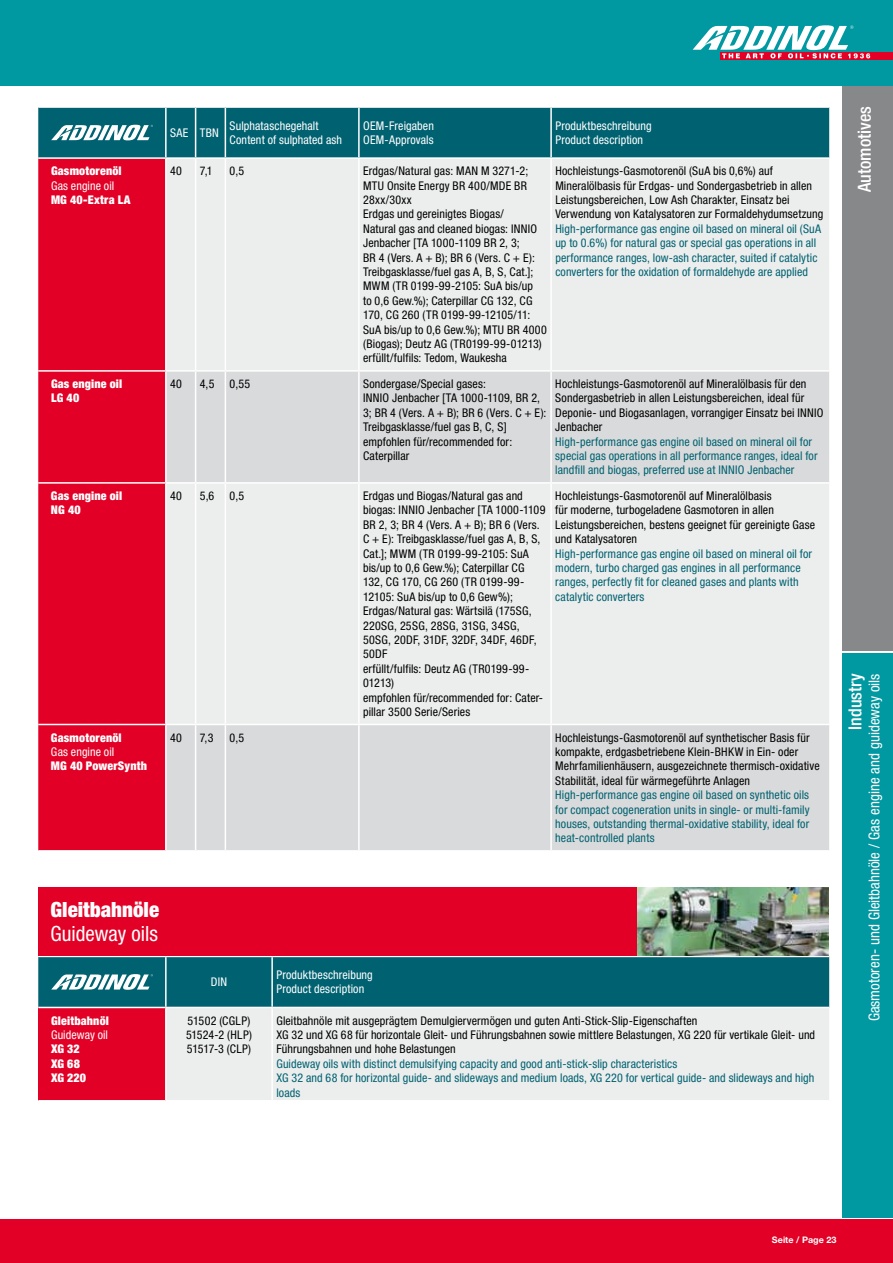
<style>
.page{position:relative;width:893px;height:1263px;background:#fff}
.page>*{position:absolute;margin:0;border:0;box-sizing:border-box;transform-origin:0 0}
.t1{font:900 condensed 21px "Helvetica Neue LT Pro";color:#fff}
.t2{font:condensed 21px "Helvetica Neue LT Pro";color:#fff}
.t3{font:500 condensed 18px "Helvetica Neue LT Pro";color:#fff}
.t4{font:condensed 15px "Helvetica Neue LT Pro";color:#fff}
.t5{font:condensed 12px/14.4px "Helvetica Neue LT Pro";letter-spacing:.01em;color:#000}
.t6{font:condensed 12px/14.4px "Helvetica Neue LT Pro";letter-spacing:.01em;color:#006271}
.t7{font:condensed 12px/14.4px "Helvetica Neue LT Pro";letter-spacing:.01em;color:#fff}
.t8{font:900 condensed 12px/14.4px "Helvetica Neue LT Pro";letter-spacing:.015em;color:#fff}
.t9{font:700 9px "Helvetica Neue LT Pro";color:#fff}
</style>
<div class="page">
<div style="left:0;top:0;width:893px;height:85px;background:#0098a1"></div>
<svg style="left:720px;top:52px;width:173px;height:8px"></svg>
<svg style="left:693px;top:25px;width:177px;height:33px"></svg>
<div style="left:0;top:1219px;width:893px;height:44px;background:#e20026"></div>
<div style="left:38px;top:159px;width:127px;height:691px;background:#e20026"></div>
<div style="left:167px;top:159px;width:662px;height:211px;background:#eceded"></div>
<svg style="left:167px;top:372px;width:662px;height:478px;background:#e2e3e4"></svg>
<hr style="left:195px;top:159px;width:1px;height:211px;background:#fff">
<hr style="left:225px;top:159px;width:1px;height:211px;background:#fff">
<hr style="left:358px;top:159px;width:2px;height:211px;background:#fff">
<hr style="left:550px;top:159px;width:2px;height:211px;background:#fff">
<hr style="left:38px;top:370px;width:128px;height:2px;background:#fff">
<hr style="left:195px;top:372px;width:1px;height:110px;background:#fff">
<hr style="left:225px;top:372px;width:1px;height:110px;background:#fff">
<hr style="left:358px;top:372px;width:2px;height:110px;background:#fff">
<hr style="left:550px;top:372px;width:2px;height:110px;background:#fff">
<hr style="left:38px;top:482px;width:128px;height:2px;background:#fff">
<hr style="left:166px;top:482px;width:30px;height:2px;background:#fff">
<hr style="left:196px;top:482px;width:29px;height:2px;background:#fff">
<hr style="left:195px;top:484px;width:1px;height:240px;background:#fff">
<hr style="left:225px;top:482px;width:134px;height:2px;background:#fff">
<hr style="left:225px;top:484px;width:1px;height:240px;background:#fff">
<hr style="left:359px;top:482px;width:192px;height:2px;background:#fff">
<hr style="left:358px;top:484px;width:2px;height:240px;background:#fff">
<hr style="left:551px;top:482px;width:278px;height:2px;background:#fff">
<hr style="left:550px;top:484px;width:2px;height:240px;background:#fff">
<hr style="left:38px;top:724px;width:128px;height:1px;background:#fff">
<hr style="left:166px;top:724px;width:30px;height:1px;background:#fff">
<svg style="left:196px;top:724px;width:29px;height:1px"></svg>
<hr style="left:195px;top:725px;width:1px;height:125px;background:#fff">
<hr style="left:225px;top:724px;width:134px;height:1px;background:#fff">
<hr style="left:225px;top:725px;width:1px;height:125px;background:#fff">
<hr style="left:359px;top:724px;width:192px;height:1px;background:#fff">
<hr style="left:358px;top:725px;width:2px;height:125px;background:#fff">
<hr style="left:551px;top:724px;width:278px;height:1px;background:#fff">
<hr style="left:550px;top:725px;width:2px;height:125px;background:#fff">
<svg style="left:38px;top:107px;width:791px;height:51px;background:#0f6b79"></svg>
<div style="left:38px;top:1007px;width:128px;height:94px;background:#e20026"></div>
<div style="left:167px;top:1008px;width:662px;height:92px;background:#eceded"></div>
<hr style="left:38px;top:1007px;width:128px;height:1px;background:#fff">
<hr style="left:165px;top:1008px;width:2px;height:92px;background:#fff">
<hr style="left:271px;top:1008px;width:2px;height:92px;background:#fff">
<hr style="left:38px;top:1100px;width:128px;height:1px;background:#fff">
<div style="left:38px;top:888px;width:791px;height:68px;background:#e20026"></div>
<img style="left:637px;top:888px;width:192px;height:68px">
<svg style="left:38px;top:956px;width:791px;height:51px;background:#0e6a78"></svg>
<div style="left:843px;top:653px;width:50px;height:565px;background:#0098a1"></div>
<div style="left:843px;top:86px;width:50px;height:565px;background:#87888a"></div>
<p class="t8" style="left:51px;top:164px;width:72px">Gasmotorenöl</p>
<p class="t7" style="left:51px;top:178px;width:65px">Gas engine oil</p>
<p class="t8" style="left:51px;top:192px;width:81px">MG 40-Extra LA</p>
<p class="t7" style="left:170px;top:125px;width:50px">SAE TBN</p>
<p class="t7" style="left:230px;top:118px;width:114px">Sulphataschegehalt<br>Content of sulphated ash</p>
<p class="t7" style="left:363px;top:118px;width:72px">OEM-Freigaben<br>OEM-Approvals</p>
<p class="t7" style="left:555px;top:118px;width:98px">Produktbeschreibung<br>Product description</p>
<p class="t5" style="left:170px;top:164px;width:13px">40</p>
<p class="t5" style="left:200px;top:164px;width:14px">7,1</p>
<p class="t5" style="left:230px;top:164px;width:16px">0,5</p>
<p class="t5" style="left:363px;top:164px;width:185px">Erdgas/Natural gas: MAN M 3271-2; MTU Onsite Energy BR 400/MDE BR 28xx/30xx<br>Erdgas und gereinigtes Biogas/<br>Natural gas and cleaned biogas: INNIO Jenbacher [TA 1000-1109 BR 2, 3;<br>BR 4 (Vers. A + B); BR 6 (Vers. C + E):<br>Treibgasklasse/fuel gas A, B, S, Cat.]; MWM (TR 0199-99-2105: SuA bis/up<br>to 0,6 Gew.%); Caterpillar CG 132, CG 170, CG 260 (TR 0199-99-12105/11:<br>SuA bis/up to 0,6 Gew.%); MTU BR 4000 (Biogas); Deutz AG (TR0199-99-01213) erfüllt/fulfils: Tedom, Waukesha</p>
<p class="t5" style="left:555px;top:164px;width:269px">Hochleistungs-Gasmotorenöl (SuA bis 0,6%) auf Mineralölbasis für Erdgas- und Sondergasbetrieb in allen Leistungsbereichen, Low Ash Charakter, Einsatz bei Verwendung von Katalysatoren zur Formaldehydumsetzung</p>
<p class="t6" style="left:555px;top:221px;width:267px">High-performance gas engine oil based on mineral oil (SuA up to 0.6%) for natural gas or special gas operations in all performance ranges, low-ash character, suited if catalytic converters for the oxidation of formaldehyde are applied</p>
<p class="t8" style="left:51px;top:376px;width:73px">Gas engine oil<br>LG 40</p>
<p class="t5" style="left:170px;top:376px;width:13px">40</p>
<p class="t5" style="left:200px;top:376px;width:16px">4,5</p>
<p class="t5" style="left:230px;top:376px;width:22px">0,55</p>
<p class="t5" style="left:363px;top:376px;width:185px">Sondergase/Special gases:<br>INNIO Jenbacher [TA 1000-1109, BR 2,<br>3; BR 4 (Vers. A + B); BR 6 (Vers. C + E):<br>Treibgasklasse/fuel gas B, C, S] empfohlen für/recommended for:<br>Caterpillar</p>
<p class="t5" style="left:555px;top:376px;width:270px">Hochleistungs-Gasmotorenöl auf Mineralölbasis für den Sondergasbetrieb in allen Leistungsbereichen, ideal für Deponie- und Biogasanlagen, vorrangiger Einsatz bei INNIO Jenbacher</p>
<p class="t6" style="left:555px;top:434px;width:264px">High-performance gas engine oil based on mineral oil for special gas operations in all performance ranges, ideal for landfill and biogas, preferred use at INNIO Jenbacher</p>
<p class="t8" style="left:51px;top:488px;width:73px">Gas engine oil<br>NG 40</p>
<p class="t5" style="left:170px;top:488px;width:13px">40</p>
<p class="t5" style="left:200px;top:488px;width:16px">5,6</p>
<p class="t5" style="left:230px;top:488px;width:16px">0,5</p>
<p class="t5" style="left:363px;top:488px;width:184px">Erdgas und Biogas/Natural gas and biogas: INNIO Jenbacher [TA 1000-1109<br>BR 2, 3; BR 4 (Vers. A + B); BR 6 (Vers.<br>C + E): Treibgasklasse/fuel gas A, B, S,<br>Cat.]; MWM (TR 0199-99-2105: SuA bis/up to 0,6 Gew.%); Caterpillar CG<br>132, CG 170, CG 260 (TR 0199-99-<br>12105: SuA bis/up to 0,6 Gew%);<br>Erdgas/Natural gas: Wärtsilä (175SG,<br>220SG, 25SG, 28SG, 31SG, 34SG,<br>50SG, 20DF, 31DF, 32DF, 34DF, 46DF,<br>50DF<br>erfüllt/fulfils: Deutz AG (TR0199-99-<br>01213)<br>empfohlen für/recommended for: Cater&shy;pillar 3500 Serie/Series</p>
<p class="t5" style="left:555px;top:488px;width:261px">Hochleistungs-Gasmotorenöl auf Mineralölbasis<br>für moderne, turbogeladene Gasmotoren in allen Leistungsbereichen, bestens geeignet für gereinigte Gase und Katalysatoren</p>
<p class="t6" style="left:555px;top:546px;width:258px">High-performance gas engine oil based on mineral oil for modern, turbo charged gas engines in all performance ranges, perfectly fit for cleaned gases and plants with catalytic converters</p>
<p class="t8" style="left:51px;top:730px;width:72px">Gasmotorenöl</p>
<p class="t7" style="left:51px;top:744px;width:65px">Gas engine oil</p>
<p class="t8" style="left:51px;top:759px;width:98px">MG 40 PowerSynth</p>
<p class="t5" style="left:170px;top:730px;width:13px">40</p>
<p class="t5" style="left:200px;top:730px;width:15px">7,3</p>
<p class="t5" style="left:230px;top:730px;width:16px">0,5</p>
<p class="t5" style="left:555px;top:730px;width:266px">Hochleistungs-Gasmotorenöl auf synthetischer Basis für kompakte, erdgasbetriebene Klein-BHKW in Ein- oder Mehrfamilienhäusern, ausgezeichnete thermisch-oxidative Stabilität, ideal für wärmegeführte Anlagen</p>
<p class="t6" style="left:555px;top:787px;width:256px;text-align:justify">High-performance gas engine oil based on synthetic oils for compact cogeneration units in single- or multi-family houses, outstanding thermal-oxidative stability, ideal for heat-controlled plants</p>
<h1 class="t1" style="left:51px;top:897px;width:110px">Gleitbahnöle</h1>
<h1 class="t2" style="left:51px;top:921px;width:109px">Guideway oils</h1>
<p class="t8" style="left:51px;top:1013px;width:59px">Gleitbahnöl</p>
<p class="t7" style="left:51px;top:1027px;width:59px">Guideway oil</p>
<p class="t8" style="left:51px;top:1042px;width:37px">XG 32<br>XG 68<br>XG 220</p>
<p class="t7" style="left:211px;top:975px;width:18px">DIN</p>
<p class="t7" style="left:276px;top:967px;width:98px">Produktbeschreibung<br>Product description</p>
<p class="t5" style="left:186px;top:1013px;width:67px">51502 (CGLP)<br>51524-2 (HLP)<br>51517-3 (CLP)</p>
<p class="t5" style="left:276px;top:1013px;width:540px">Gleitbahnöle mit ausgeprägtem Demulgiervermögen und guten Anti-Stick-Slip-Eigenschaften<br>XG 32 und XG 68 für horizontale Gleit- und Führungsbahnen sowie mittlere Belastungen, XG 220 für vertikale Gleit- und<br>Führungsbahnen und hohe Belastungen</p>
<p class="t6" style="left:276px;top:1056px;width:539px">Guideway oils with distinct demulsifying capacity and good anti-stick-slip characteristics<br>XG 32 and 68 for horizontal guide- and slideways and medium loads, XG 220 for vertical guide- and slideways and high loads</p>
<h2 class="t3" style="left:854px;top:192px;width:87px;rotate:-90deg">Automotives</h2>
<h2 class="t3" style="left:844px;top:730px;width:58px;rotate:-90deg">Industry</h2>
<p class="t4" style="left:865px;top:1021px;width:349px;rotate:-90deg">Gasmotoren- und Gleitbahnöle / Gas engine and guideway oils</p>
<p class="t9" style="left:772px;top:1234px;width:66px">Seite / Page 23</p>
</div>
